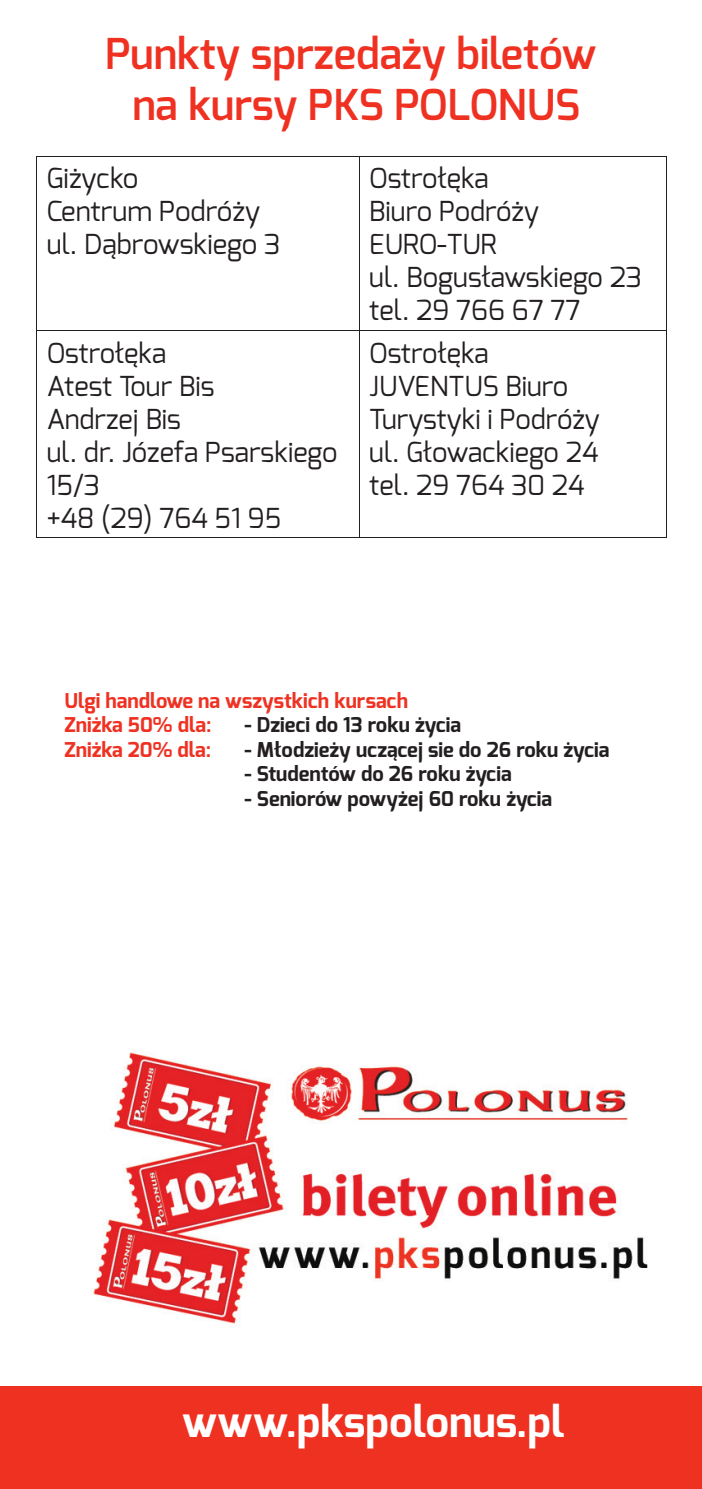
<style>
.page{position:relative;width:702px;height:1489px;background:#fff}
.page>*{position:absolute;margin:0;border:0;box-sizing:border-box;transform-origin:0 0}
.t1{font:600 42.5px/51px "Exo";color:#ef3122;text-align:center}
.t2{font:700 42.5px "Exo";color:#fff}
.t3{font:27.5px/33px "Exo";color:#231f20}
.t4{font:700 20.5px "Exo";color:#231f20}
.t5{font:700 20.5px/24.5px "Exo";color:#ef3122}
</style>
<div class="page">
<div style="left:0;top:1385px;width:702px;height:103px;background:#ef3122"></div>
<img style="left:93px;top:1052px;width:555px;height:272px">
<hr style="left:359px;top:156px;width:308px;height:1px;background:#231f20">
<hr style="left:666px;top:157px;width:1px;height:173px;background:#231f20">
<hr style="left:359px;top:330px;width:307px;height:1px;background:#231f20">
<hr style="left:666px;top:330px;width:1px;height:207px;background:#231f20">
<hr style="left:359px;top:537px;width:308px;height:1px;background:#231f20">
<hr style="left:36px;top:156px;width:323px;height:1px;background:#231f20">
<hr style="left:37px;top:330px;width:322px;height:1px;background:#231f20">
<hr style="left:36px;top:537px;width:323px;height:1px;background:#231f20">
<hr style="left:36px;top:157px;width:1px;height:173px;background:#231f20">
<hr style="left:359px;top:157px;width:1px;height:173px;background:#231f20">
<hr style="left:36px;top:330px;width:1px;height:207px;background:#231f20">
<hr style="left:359px;top:331px;width:1px;height:206px;background:#231f20">
<h1 class="t1" style="left:105px;top:28px;width:492px">Punkty sprzedaży biletów na kursy PKS POLONUS</h1>
<p class="t3" style="left:47px;top:162px;width:235px">Giżycko<br>Centrum Podróży ul. Dąbrowskiego 3</p>
<p class="t3" style="left:369px;top:162px;width:274px">Ostrołęka<br>Biuro Podróży<br>EURO-TUR<br>ul. Bogusławskiego 23 tel. 29 766 67 77</p>
<p class="t3" style="left:47px;top:336px;width:292px">Ostrołęka<br>Atest Tour Bis<br>Andrzej Bis<br>ul. dr. Józefa Psarskiego<br>15/3<br>+48 (29) 764 51 95</p>
<p class="t3" style="left:369px;top:336px;width:232px">Ostrołęka<br>JUVENTUS Biuro<br>Turystyki i Podróży ul. Głowackiego 24 tel. 29 764 30 24</p>
<p class="t5" style="left:64px;top:688px;width:345px">Ulgi handlowe na wszystkich kursach<br>Zniżka 50% dla:</p>
<p class="t4" style="left:245px;top:711px;width:218px">- Dzieci do 13 roku życia</p>
<p class="t5" style="left:64px;top:737px;width:148px">Zniżka 20% dla:</p>
<p class="t4" style="left:245px;top:736px;width:366px">- Młodzieży uczącej sie do 26 roku życia</p>
<p class="t4" style="left:245px;top:760px;width:268px">- Studentów do 26 roku życia</p>
<p class="t4" style="left:245px;top:785px;width:309px">- Seniorów powyżej 60 roku życia</p>
<h1 class="t2" style="left:182px;top:1393px;width:384px">www.pkspolonus.pl</h1>
</div>
